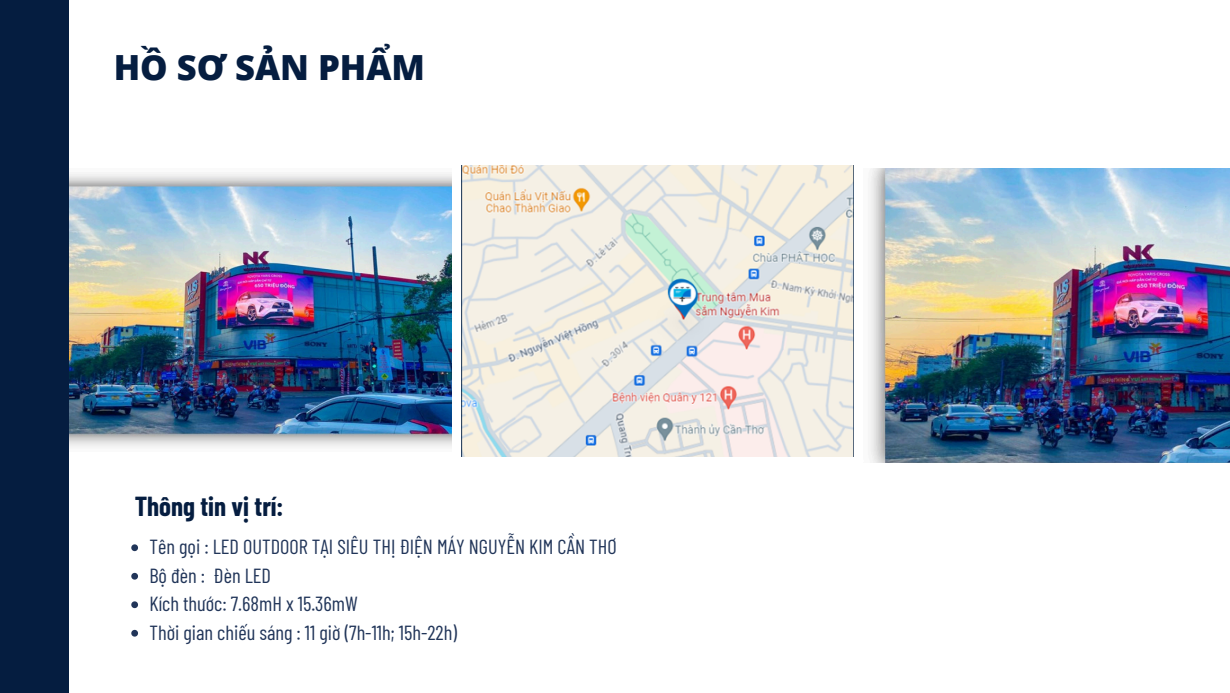
<style>
.page{position:relative;width:1230px;height:693px;background:#fff}
.page>*{position:absolute;margin:0;border:0;box-sizing:border-box;transform-origin:0 0}
.t1{font:800 34.6px "Open Sans";color:#051d40}
.t2{font:700 26.9px "Barlow Condensed";color:#051d40}
.t3{font:20.4px "Barlow Condensed";color:#213559}
</style>
<div class="page">
<div style="left:0;top:0;width:69px;height:693px;background:#051d40"></div>
<img style="left:462px;top:165px;width:391px;height:292px">
<img style="left:69px;top:174px;width:383px;height:273px">
<img style="left:870px;top:168px;width:360px;height:295px">
<svg style="left:131px;top:544px;width:7px;height:7px"></svg>
<svg style="left:131px;top:573px;width:7px;height:7px"></svg>
<svg style="left:131px;top:601px;width:7px;height:7px"></svg>
<svg style="left:131px;top:630px;width:7px;height:7px"></svg>
<p class="t1" style="left:114px;top:43px;width:313px">HỒ SƠ SẢN PHẨM</p>
<p class="t2" style="left:135px;top:489px;width:150px">Thông tin vị trí:</p>
<h2 class="t3" style="left:149px;top:534px;width:469px">Tên gọi : LED OUTDOOR TẠI SIÊU THỊ ĐIỆN MÁY NGUYỄN KIM CẦN THƠ</h2>
<p class="t3" style="left:149px;top:562px;width:123px">Bộ đèn : Đèn LED</p>
<p class="t3" style="left:149px;top:591px;width:210px">Kích thước: 7.68mH x 15.36mW</p>
<p class="t3" style="left:149px;top:619px;width:309px">Thời gian chiếu sáng : 11 giờ (7h-11h; 15h-22h)</p>
</div>
